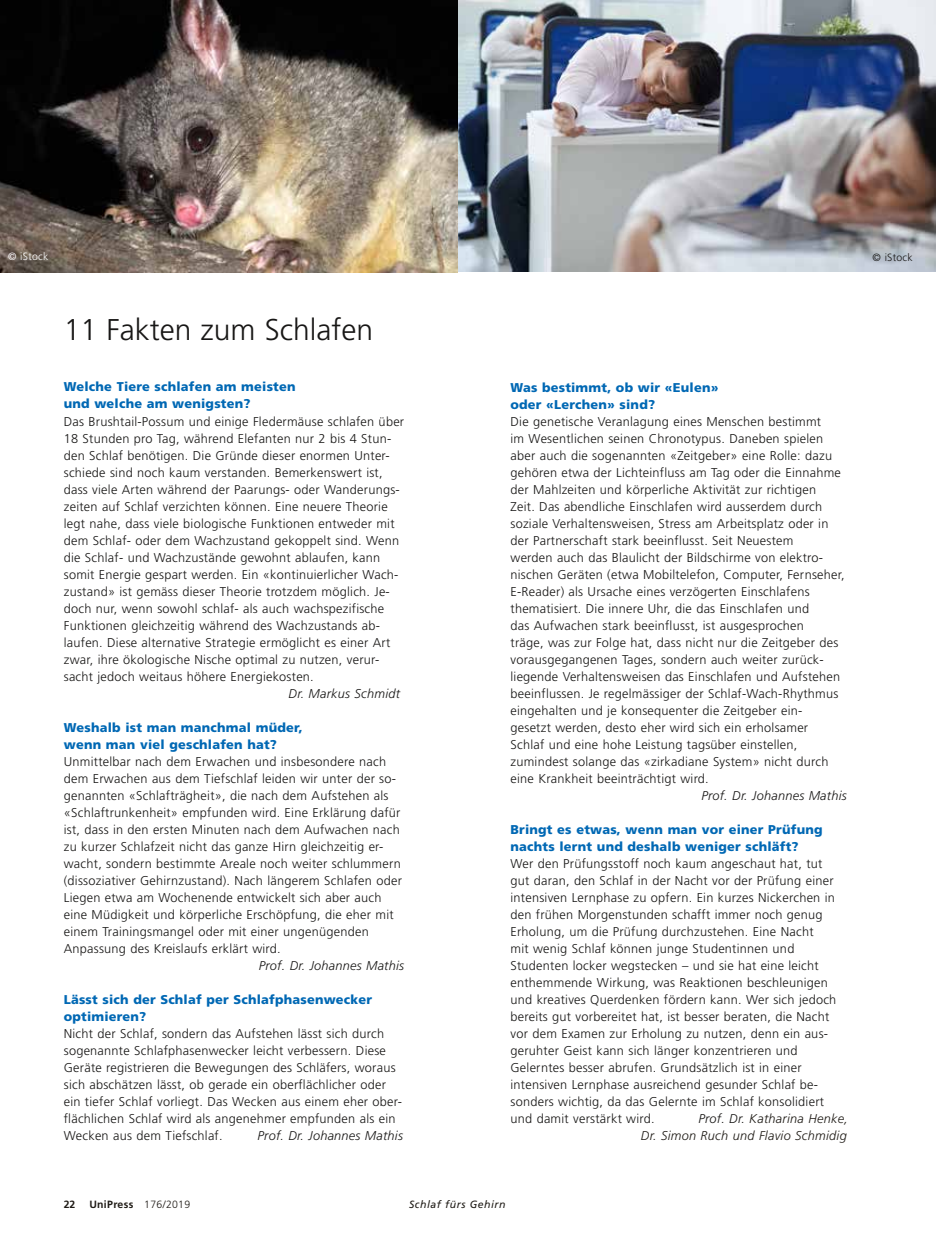
<style>
.page{position:relative;width:936px;height:1234px;background:#fff}
.page>*{position:absolute;margin:0;border:0;box-sizing:border-box;transform-origin:0 0}
.t1{font:300 30px "Frutiger LT Std";color:#181716}
.t2{font:300 12.75px/17px "Frutiger LT Std";letter-spacing:.02em;color:#181716}
.t3{font:900 12.75px/17px "Frutiger LT Std";letter-spacing:.015em;color:#0068b4}
.t4{font:italic 300 12.75px "Frutiger LT Std";letter-spacing:.02em;color:#181716}
.t5{font:italic 300 12.75px/17px "Frutiger LT Std";letter-spacing:.02em;color:#1f1b16;text-align:right}
.t6{font:700 10.5px "Frutiger";letter-spacing:.03em;color:#1f1b16}
.t7{font:italic 10.5px "Frutiger LT Std";letter-spacing:.05em;color:#1f1b16}
.t8{font:300 10.5px "Frutiger LT Std";letter-spacing:.025em;color:#fff}
.t9{font:300 10.5px "Frutiger LT Std";letter-spacing:.025em;color:#181716}
.s1{color:#181716}
.s2{font-weight:300}
</style>
<div class="page">
<img style="left:0;top:0;width:935px;height:272px">
<p class="t8" style="left:8px;top:250px;width:42px">© iStock</p>
<p class="t9" style="left:872px;top:251px;width:42px">© iStock</p>
<h1 class="t1" style="left:64px;top:313px;width:311px">11 Fakten zum Schlafen</h1>
<p class="t3" style="left:64px;top:378px;width:233px">Welche Tiere schlafen am meisten und welche am wenigsten?</p>
<p class="t2" style="left:64px;top:413px;width:342px">Das Brushtail-Possum und einige Fledermäuse schlafen über 18 Stunden pro Tag, während Elefanten nur 2 bis 4 Stun&shy;den Schlaf benötigen. Die Gründe dieser enormen Unter&shy;schiede sind noch kaum verstanden. Bemerkenswert ist, dass viele Arten während der Paarungs- oder Wanderungs&shy;zeiten auf Schlaf verzichten können. Eine neuere Theorie legt nahe, dass viele biologische Funktionen entweder mit dem Schlaf- oder dem Wachzustand gekoppelt sind. Wenn die Schlaf- und Wachzustände gewohnt ablaufen, kann somit Energie gespart werden. Ein «kontinuierlicher Wach&shy;zustand» ist gemäss dieser Theorie trotzdem möglich. Je&shy;doch nur, wenn sowohl schlaf- als auch wachspezifische Funktionen gleichzeitig während des Wachzustands ab&shy;laufen. Diese alternative Strategie ermöglicht es einer Art zwar, ihre ökologische Nische optimal zu nutzen, verur&shy;sacht jedoch weitaus höhere Energiekosten.</p>
<p class="t4" style="left:288px;top:686px;width:113px">Dr. Markus Schmidt</p>
<p class="t3" style="left:64px;top:718px;width:240px">Weshalb ist man manchmal müder, wenn man viel geschlafen hat?</p>
<p class="t2" style="left:64px;top:753px;width:339px">Unmittelbar nach dem Erwachen und insbesondere nach dem Erwachen aus dem Tiefschlaf leiden wir unter der so&shy;genannten «Schlafträgheit», die nach dem Aufstehen als «Schlaftrunkenheit» empfunden wird. Eine Erklärung dafür ist, dass in den ersten Minuten nach dem Aufwachen nach zu kurzer Schlafzeit nicht das ganze Hirn gleichzeitig er&shy;wacht, sondern bestimmte Areale noch weiter schlummern (dissoziativer Gehirnzustand). Nach längerem Schlafen oder Liegen etwa am Wochenende entwickelt sich aber auch eine Müdigkeit und körperliche Erschöpfung, die eher mit einem Trainingsmangel oder mit einer ungenügenden Anpassung des Kreislaufs erklärt wird.</p>
<p class="t4" style="left:259px;top:958px;width:147px">Prof. Dr. Johannes Mathis</p>
<p class="t3" style="left:64px;top:991px;width:310px">Lässt sich der Schlaf per Schlafphasenwecker optimieren?</p>
<p class="t2" style="left:64px;top:1025px;width:339px">Nicht der Schlaf, sondern das Aufstehen lässt sich durch sogenannte Schlafphasenwecker leicht verbessern. Diese Geräte registrieren die Bewegungen des Schläfers, woraus sich abschätzen lässt, ob gerade ein oberflächlicher oder ein tiefer Schlaf vorliegt. Das Wecken aus einem eher ober&shy;flächlichen Schlaf wird als angenehmer empfunden als ein Wecken aus dem Tiefschlaf.</p>
<p class="t4" style="left:258px;top:1128px;width:147px">Prof. Dr. Johannes Mathis</p>
<p class="t3" style="left:510px;top:378px;width:209px">Was bestimmt, ob wir «Eulen» oder «Lerchen» sind?</p>
<p class="t2" style="left:510px;top:413px;width:335px">Die genetische Veranlagung eines Menschen bestimmt<br>im Wesentlichen seinen Chronotypus. Daneben spielen aber auch die sogenannten «Zeitgeber» eine Rolle: dazu gehören etwa der Lichteinfluss am Tag oder die Einnahme der Mahlzeiten und körperliche Aktivität zur richtigen<br>Zeit. Das abendliche Einschlafen wird ausserdem durch soziale Verhaltensweisen, Stress am Arbeitsplatz oder in der Partnerschaft stark beeinflusst. Seit Neuestem<br>werden auch das Blaulicht der Bildschirme von elektro&shy;nischen Geräten (etwa Mobiltelefon, Computer, Fernseher, E-Reader) als Ursache eines verzögerten Einschlafens thematisiert. Die innere Uhr, die das Einschlafen und<br>das Aufwachen stark beeinflusst, ist ausgesprochen<br>träge, was zur Folge hat, dass nicht nur die Zeitgeber des vorausgegangenen Tages, sondern auch weiter zurück&shy;liegende Verhaltensweisen das Einschlafen und Aufstehen beeinflussen. Je regelmässiger der Schlaf-Wach-Rhythmus eingehalten und je konsequenter die Zeitgeber ein&shy;gesetzt werden, desto eher wird sich ein erholsamer Schlaf und eine hohe Leistung tagsüber einstellen, zumindest solange das «zirkadiane System» nicht durch eine Krankheit beeinträchtigt wird.</p>
<p class="t4" style="left:701px;top:788px;width:147px">Prof. Dr. Johannes Mathis</p>
<p class="t3" style="left:510px;top:820px;width:313px">Bringt es etwas, wenn man vor einer Prüfung nachts lernt und deshalb weniger schläft?</p>
<p class="t2" style="left:510px;top:855px;width:327px">Wer den Prüfungsstoff noch kaum angeschaut hat, tut gut daran, den Schlaf in der Nacht vor der Prüfung einer intensiven Lernphase zu opfern. Ein kurzes Nickerchen in den frühen Morgenstunden schafft immer noch genug Erholung, um die Prüfung durchzustehen. Eine Nacht<br>mit wenig Schlaf können junge Studentinnen und Studenten locker wegstecken – und sie hat eine leicht enthemmende Wirkung, was Reaktionen beschleunigen und kreatives Querdenken fördern kann. Wer sich jedoch bereits gut vorbereitet hat, ist besser beraten, die Nacht vor dem Examen zur Erholung zu nutzen, denn ein aus&shy;geruhter Geist kann sich länger konzentrieren und Gelerntes besser abrufen. Grundsätzlich ist in einer intensiven Lernphase ausreichend gesunder Schlaf be&shy;sonders wichtig, da das Gelernte im Schlaf konsolidiert und damit verstärkt wird.</p>
<p class="t5" style="left:641px;top:1110px;width:208px"><span class="s1">Prof. Dr.</span> Katharina Henke,<br>Dr. Simon Ruch und Flavio Schmidig</p>
<p class="t6" style="left:64px;top:1198px;width:13px">22</p>
<p class="t6" style="left:89px;top:1198px;width:102px">UniPress <span class="s2">176/2019</span></p>
<p class="t7" style="left:409px;top:1198px;width:98px">Schlaf fürs Gehirn</p>
</div>
